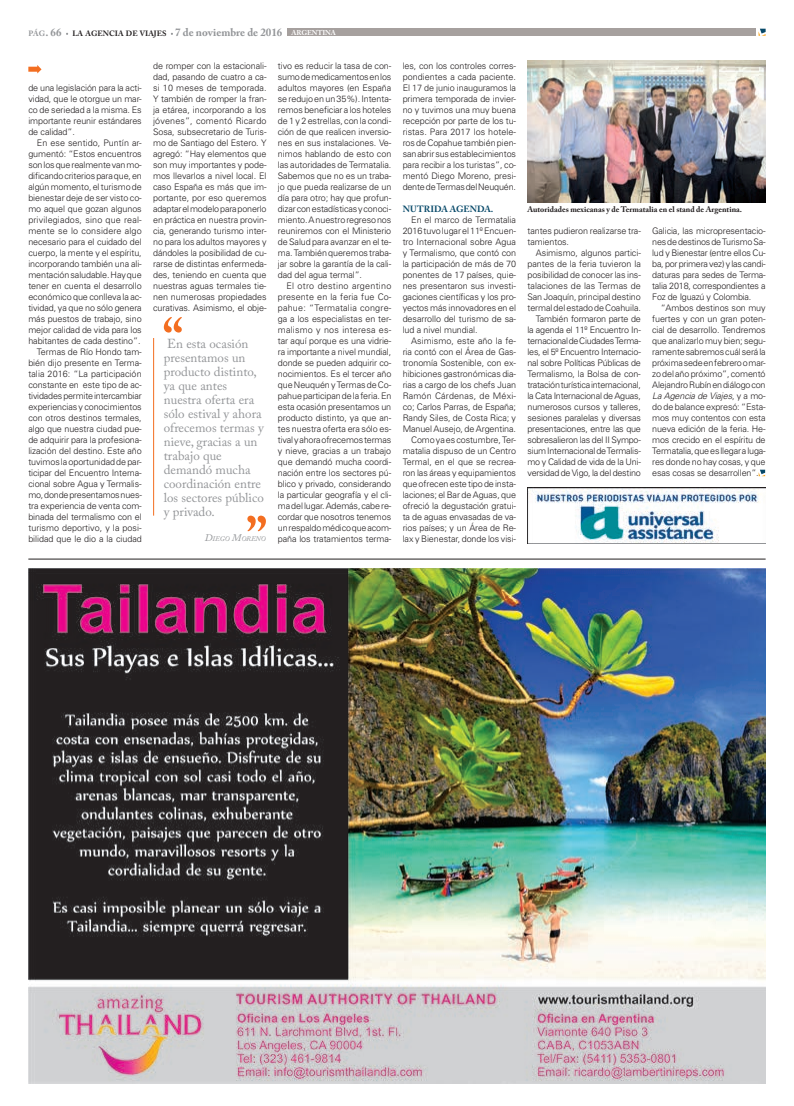
<style>
.page{position:relative;width:794px;height:1106px;background:#fff}
.page>*{position:absolute;margin:0;border:0;box-sizing:border-box;transform-origin:0 0}
.t1{font:13px/14px "Adobe Caslon Pro";color:#939598}
.t2{font:300 9px/11px "Univers";letter-spacing:-.01em;color:#231f20;text-align:justify}
.t3{font:700 9px "Adobe Caslon Pro";letter-spacing:.005em;color:#074969}
.t4{font:700 8px "Adobe Caslon Pro";color:#231f20}
.t5{font:700 7.7px "Adobe Caslon Pro";color:#231f20}
.t6{font:italic 7px "Adobe Caslon Pro";color:#939598}
.s1{color:#939598}
.s2{font-size:11px;color:#939598}
.s3{font-size:7px;color:#fff}
.s4{font-size:10px}
.s5{font-style:italic}
</style>
<div class="page">
<div style="left:314px;top:29px;width:441px;height:7px;background:#a6a09e"></div>
<div style="left:287px;top:29px;width:53px;height:7px;background:#a6a09e"></div>
<svg style="left:758px;top:29px;width:7px;height:7px"></svg>
<img style="left:28px;top:568px;width:737px;height:515px">
<hr style="left:28px;top:558px;width:737px;height:1px;background:#231f20">
<svg style="left:758px;top:469px;width:7px;height:7px"></svg>
<img style="left:527px;top:487px;width:239px;height:57px">
<img style="left:527px;top:61px;width:239px;height:142px">
<svg style="left:28px;top:65px;width:14px;height:8px"></svg>
<hr style="left:153px;top:338px;width:1px;height:177px;background:#f36e21">
<svg style="left:164px;top:317px;width:18px;height:15px"></svg>
<svg style="left:247px;top:515px;width:19px;height:16px"></svg>
<p class="t5" style="left:28px;top:29px;width:309px"><span class="s1">PÁG</span><span class="s2">. 66</span> LA AGENCIA DE VIAJES <span class="s2">7</span> <span class="s2">de noviembre de 2016</span> <span class="s3">ARGENTINA</span></p>
<p class="t2" style="left:28px;top:82px;width:115px">de una legislación para la acti&shy;vidad, que le otorgue un mar&shy;co de seriedad a la misma. Es importante reunir estándares de calidad”.</p>
<p class="t2" style="left:28px;top:137px;width:115px;text-align:right">En ese sentido, Puntín ar&shy;gumentó: “Estos encuentros son los que realmente van mo&shy;dificando criterios para que, en algún momento, el turismo de bienestar deje de ser visto co&shy;mo aquel que gozan algunos privilegiados, sino que real&shy;mente se lo considere algo necesario para el cuidado del cuerpo, la mente y el espíritu, incorporando también una ali&shy;mentación saludable. Hay que tener en cuenta el desarrollo económico que conlleva la ac&shy;tividad, ya que no sólo genera más puestos de trabajo, sino mejor calidad de vida para los habitantes de cada destino”.<br>Termas de Río Hondo tam&shy;bién dijo presente en Terma&shy;talia 2016: “La participación constante en este tipo de ac&shy;tividades permite intercambiar experiencias y conocimientos con otros destinos termales, algo que nuestra ciudad pue&shy;de adquirir para la profesiona&shy;lización del destino. Este año tuvimos la oportunidad de par&shy;ticipar del Encuentro Interna&shy;cional sobre Agua y Termalis&shy;mo, donde presentamos nues&shy;tra experiencia de venta com&shy;binada del termalismo con el turismo deportivo, y la posi&shy;bilidad que le dio a la ciudad</p>
<p class="t2" style="left:153px;top:60px;width:115px">de romper con la estacionali&shy;dad, pasando de cuatro a ca&shy;si 10 meses de temporada.<br>Y también de romper la fran&shy;ja etárea, incorporando a los jóvenes”, comentó Ricardo Sosa, subsecretario de Turis&shy;mo de Santiago del Estero. Y agregó: “Hay elementos que son muy importantes y pode&shy;mos llevarlos a nivel local. El caso España es más que im&shy;portante, por eso queremos adaptar el modelo para ponerlo en práctica en nuestra provin&shy;cia, generando turismo inter&shy;no para los adultos mayores y dándoles la posibilidad de cu&shy;rarse de distintas enfermeda&shy;des, teniendo en cuenta que nuestras aguas termales tie&shy;nen numerosas propiedades curativas. Asimismo, el obje-</p>
<p class="t2" style="left:278px;top:60px;width:115px">tivo es reducir la tasa de con&shy;sumo de medicamentos en los adultos mayores (en España se redujo en un 35%). Intenta&shy;remos beneficiar a los hoteles de 1 y 2 estrellas, con la condi&shy;ción de que realicen inversio&shy;nes en sus instalaciones. Ve&shy;nimos hablando de esto con las autoridades de Termatalia.<br>Sabemos que no es un traba&shy;jo que pueda realizarse de un día para otro; hay que profun&shy;dizar con estadísticas y conoci&shy;miento. A nuestro regreso nos reuniremos con el Ministerio de Salud para avanzar en el te&shy;ma. También queremos traba&shy;jar sobre la garantía de la cali&shy;dad del agua termal”.</p>
<p class="t2" style="left:278px;top:280px;width:115px;text-indent:9px">El otro destino argentino presente en la feria fue Co&shy;pahue: “Termatalia congre&shy;ga a los especialistas en ter&shy;malismo y nos interesa es&shy;tar aquí porque es una vidrie&shy;ra importante a nivel mundial, donde se pueden adquirir co&shy;nocimientos. Es el tercer año que Neuquén y Termas de Co&shy;pahue participan de la feria. En esta ocasión presentamos un producto distinto, ya que an&shy;tes nuestra oferta era sólo es&shy;tival y ahora ofrecemos termas y nieve, gracias a un trabajo que demandó mucha coordi&shy;nación entre los sectores pú&shy;blico y privado, considerando la particular geografía y el cli&shy;ma del lugar. Además, cabe re&shy;cordar que nosotros tenemos un respaldo médico que acom&shy;paña los tratamientos terma-</p>
<h1 class="t1" style="left:164px;top:336px;width:102px">En esta ocasión presentamos un producto distinto, ya que antes nuestra oferta era sólo estival y ahora ofrecemos termas y nieve, gracias a un trabajo que demandó mucha coordinación entre los sectores público y privado.</h1>
<p class="t6" style="left:205px;top:535px;width:63px"><span class="s4">D</span>IEGO <span class="s4">M</span>ORENO</p>
<p class="t2" style="left:403px;top:60px;width:115px">les, con los controles corres&shy;pondientes a cada paciente.<br>El 17 de junio inauguramos la primera temporada de invier&shy;no y tuvimos una muy buena recepción por parte de los tu&shy;ristas. Para 2017 los hotele&shy;ros de Copahue también pien&shy;san abrir sus establecimientos para recibir a los turistas”, co&shy;mentó Diego Moreno, presi&shy;dente de Termas del Neuquén.</p>
<p class="t3" style="left:403px;top:203px;width:92px">NUTRIDA AGENDA.</p>
<p class="t2" style="left:403px;top:214px;width:115px;text-indent:9px">En el marco de Termatalia 2016 tuvo lugar el 11º Encuen&shy;tro Internacional sobre Agua y Termalismo, que contó con la participación de más de 70 ponentes de 17 países, quie&shy;nes presentaron sus investi&shy;gaciones científicas y los pro&shy;yectos más innovadores en el desarrollo del turismo de sa&shy;lud a nivel mundial.</p>
<p class="t2" style="left:403px;top:335px;width:115px;text-align:right">Asimismo, este año la fe&shy;ria contó con el Área de Gas&shy;tronomía Sostenible, con ex&shy;hibiciones gastronómicas dia&shy;rias a cargo de los chefs Juan<br>Ramón Cárdenas, de Méxi&shy;co; Carlos Parras, de España;<br>Randy Siles, de Costa Rica; y<br>Manuel Ausejo, de Argentina.<br>Como ya es costumbre, Ter&shy;matalia dispuso de un Centro<br>Termal, en el que se recrea&shy;ron las áreas y equipamientos que ofrecen este tipo de insta&shy;laciones; el Bar de Aguas, que ofreció la degustación gratui&shy;ta de aguas envasadas de va&shy;rios países; y un Área de Re&shy;lax y Bienestar, donde los visi-</p>
<p class="t4" style="left:527px;top:205px;width:216px">Autoridades mexicanas y de Termatalia en el stand de Argentina.</p>
<p class="t2" style="left:527px;top:225px;width:115px">tantes pudieron realizarse tra&shy;tamientos.</p>
<p class="t2" style="left:527px;top:247px;width:115px;text-align:right">Asimismo, algunos partici&shy;pantes de la feria tuvieron la posibilidad de conocer las ins&shy;talaciones de las Termas de<br>San Joaquín, principal destino termal del estado de Coahuila.<br>También formaron parte de<br>la agenda el 11º Encuentro In&shy;ternacional de Ciudades Terma&shy;les, el 5º Encuentro Internacio&shy;nal sobre Políticas Públicas de<br>Termalismo, la Bolsa de con&shy;tratación turística internacional, la Cata Internacional de Aguas, numerosos cursos y talleres, sesiones paralelas y diversas presentaciones, entre las que sobresalieron las del II Sympo&shy;sium Internacional de Termalis&shy;mo y Calidad de vida de la Uni&shy;versidad de Vigo, la del destino</p>
<p class="t2" style="left:652px;top:225px;width:115px">Galicia, las micropresentacio&shy;nes de destinos de Turismo Sa&shy;lud y Bienestar (entre ellos Cu&shy;ba, por primera vez) y las candi&shy;daturas para sedes de Terma&shy;talia 2018, correspondientes a Foz de Iguazú y Colombia.</p>
<p class="t2" style="left:652px;top:302px;width:115px;text-indent:9px">“Ambos destinos son muy fuertes y con un gran poten&shy;cial de desarrollo. Tendremos que analizarlo muy bien; segu&shy;ramente sabremos cuál será la próxima sede en febrero o mar&shy;zo del año próximo”, comentó Alejandro Rubín en diálogo con <span class="s5">La Agencia de Viajes</span>, y a mo&shy;do de balance expresó: “Esta&shy;mos muy contentos con esta nueva edición de la feria. He&shy;mos crecido en el espíritu de Termatalia, que es llegar a luga&shy;res donde no hay cosas, y que esas cosas se desarrollen”.</p>
</div>
